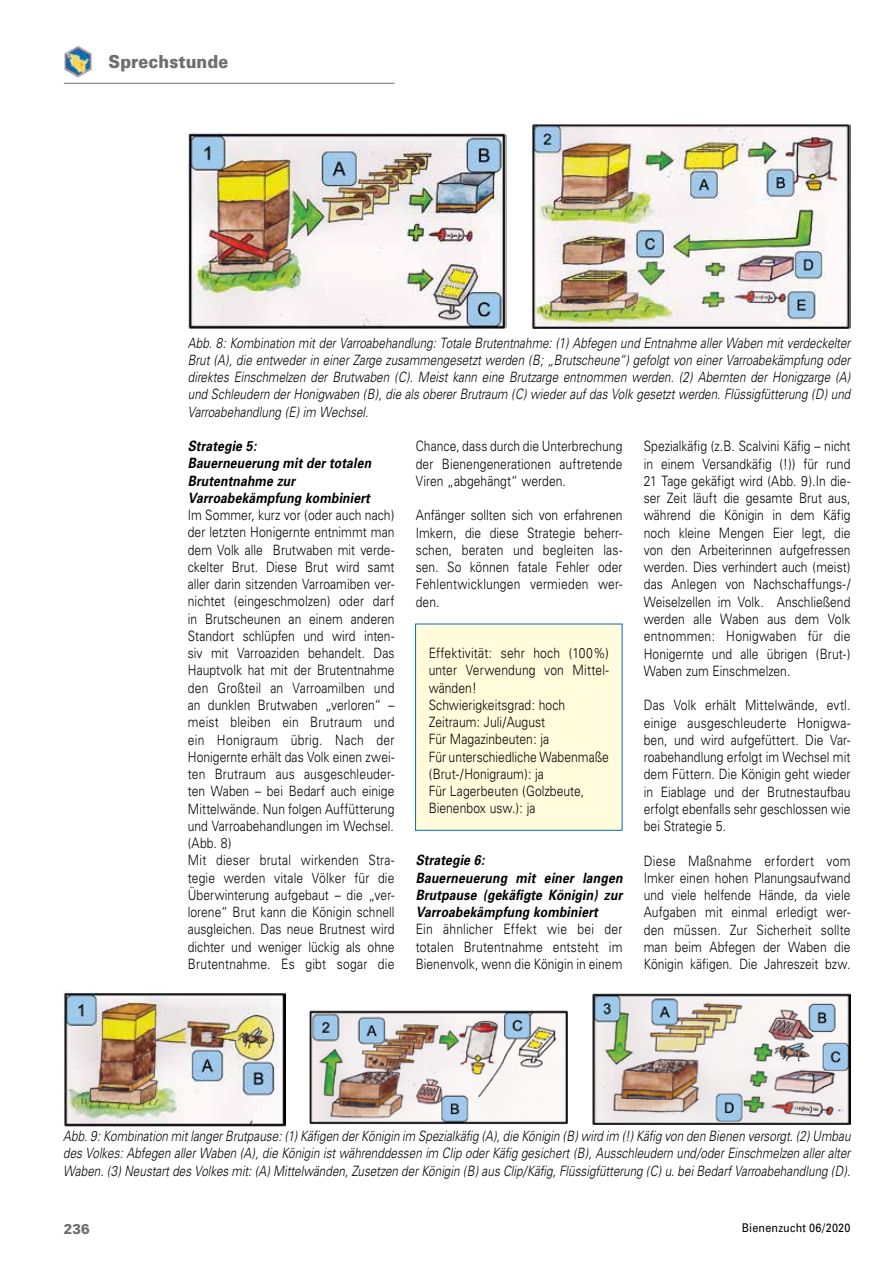
<style>
.page{position:relative;width:893px;height:1263px;background:#fff}
.page>*{position:absolute;margin:0;border:0;box-sizing:border-box;transform-origin:0 0}
.t1{font:900 18px "Univers";letter-spacing:.005em;color:#6f6f6e;scale:.9 1}
.t2{font:300 14.25px/17.2px "Univers";letter-spacing:.005em;color:#000;text-align:justify;scale:.85 1}
.t3{font:italic 300 14.25px/17.2px "Univers";color:#000;text-align:justify;scale:.82 1}
.t4{font:italic 700 14.25px/17.2px "Univers";letter-spacing:.015em;color:#000;scale:.85 1}
.t5{font:900 14.25px "Univers";color:#6f6f6e;scale:.9 1}
.t6{font:12px "Univers";letter-spacing:.02em;color:#000;scale:.9 1}
</style>
<div class="page">
<hr style="left:64px;top:83px;width:330px;height:1px;background:#6f6f6e">
<img style="left:64px;top:46px;width:28px;height:32px">
<img style="left:188px;top:133px;width:319px;height:196px">
<img style="left:531px;top:123px;width:319px;height:206px">
<div style="left:416px;top:624px;width:206px;height:206px;background:#fffbdb"></div>
<div style="left:415px;top:624px;width:207px;height:207px;border:1px solid #006fb9"></div>
<img style="left:64px;top:991px;width:222px;height:135px">
<img style="left:310px;top:1010px;width:257px;height:114px">
<img style="left:592px;top:993px;width:258px;height:132px">
<p class="t1" style="left:109px;top:50px;width:135px">Sprechstunde</p>
<p class="t3" style="left:188px;top:334px;width:810px">Abb. 8: Kombination mit der Varroabehandlung: Totale Brutentnahme: (1) Abfegen und Entnahme aller Waben mit verdeckelter Brut (A), die entweder in einer Zarge zusammengesetzt werden (B; „Brutscheune“) gefolgt von einer Varroabekämpfung oder direktes Einschmelzen der Brutwaben (C). Meist kann eine Brutzarge entnommen werden. (2) Abernten der Honigzarge (A) und Schleudern der Honigwaben (B), die als oberer Brutraum (C) wieder auf das Volk gesetzt werden. Flüssigfütterung (D) und Varroabehandlung (E) im Wechsel.</p>
<p class="t4" style="left:188px;top:437px;width:217px">Strategie 5:<br>Bauerneuerung mit der totalen<br>Brutentnahme zur<br>Varroabekämpfung kombiniert</p>
<p class="t2" style="left:188px;top:506px;width:245px;text-align:left">Im Sommer, kurz vor (oder auch nach) der letzten Honigernte entnimmt man dem Volk alle Brutwaben mit verde&shy;ckelter Brut. Diese Brut wird samt aller darin sitzenden Varroamiben ver&shy;nichtet (eingeschmolzen) oder darf in Brutscheunen an einem anderen Standort schlüpfen und wird inten&shy;siv mit Varroaziden behandelt. Das Hauptvolk hat mit der Brutentnahme den Großteil an Varroamilben und an dunklen Brutwaben „verloren“ – meist bleiben ein Brutraum und ein Honigraum übrig. Nach der Honigernte erhält das Volk einen zwei&shy;ten Brutraum aus ausgeschleuder&shy;ten Waben – bei Bedarf auch einige Mittelwände. Nun folgen Auffütterung und Varroabehandlungen im Wechsel. (Abb. 8)<br>Mit dieser brutal wirkenden Stra&shy;tegie werden vitale Völker für die Überwinterung aufgebaut – die „ver&shy;lorene“ Brut kann die Königin schnell ausgleichen. Das neue Brutnest wird dichter und weniger lückig als ohne Brutentnahme. Es gibt sogar die</p>
<p class="t2" style="left:416px;top:438px;width:245px">Chance, dass durch die Unterbrechung der Bienengenerationen auftretende Viren „abgehängt“ werden.</p>
<p class="t2" style="left:416px;top:507px;width:245px">Anfänger sollten sich von erfahrenen Imkern, die diese Strategie beherr&shy;schen, beraten und begleiten las&shy;sen. So können fatale Fehler oder Fehlentwicklungen vermieden wer&shy;den.</p>
<p class="t2" style="left:429px;top:644px;width:214px;text-align:left">Effektivität: sehr hoch (100%) unter Verwendung von Mittel&shy;wänden!<br>Schwierigkeitsgrad: hoch<br>Zeitraum: Juli/August<br>Für Magazinbeuten: ja<br>Für unterschiedliche Wabenmaße (Brut-/Honigraum): ja<br>Für Lagerbeuten (Golzbeute,<br>Bienenbox usw.): ja</p>
<p class="t4" style="left:416px;top:852px;width:245px">Strategie 6:<br>Bauerneuerung mit einer langen<br>Brutpause (gekäfigte Königin) zur<br>Varroabekämpfung kombiniert</p>
<p class="t2" style="left:416px;top:921px;width:245px">Ein ähnlicher Effekt wie bei der totalen Brutentnahme entsteht im Bienenvolk, wenn die Königin in einem</p>
<p class="t2" style="left:644px;top:438px;width:245px">Spezialkäfig (z.B. Scalvini Käfig – nicht in einem Versandkäfig (!)) für rund 21 Tage gekäfigt wird (Abb. 9).In die&shy;ser Zeit läuft die gesamte Brut aus, während die Königin in dem Käfig noch kleine Mengen Eier legt, die von den Arbeiterinnen aufgefressen werden. Dies verhindert auch (meist) das Anlegen von Nachschaffungs-/ Weiselzellen im Volk. Anschließend werden alle Waben aus dem Volk entnommen: Honigwaben für die Honigernte und alle übrigen (Brut-)<br>Waben zum Einschmelzen.</p>
<p class="t2" style="left:644px;top:697px;width:245px">Das Volk erhält Mittelwände, evtl. einige ausgeschleuderte Honigwa&shy;ben, und wird aufgefüttert. Die Var&shy;roabehandlung erfolgt im Wechsel mit dem Füttern. Die Königin geht wieder in Eiablage und der Brutnestaufbau erfolgt ebenfalls sehr geschlossen wie bei Strategie 5.</p>
<p class="t2" style="left:644px;top:852px;width:245px">Diese Maßnahme erfordert vom Imker einen hohen Planungsaufwand und viele helfende Hände, da viele Aufgaben mit einmal erledigt wer&shy;den müssen. Zur Sicherheit sollte man beim Abfegen der Waben die Königin käfigen. Die Jahreszeit bzw.</p>
<p class="t3" style="left:63px;top:1127px;width:962px">Abb. 9: Kombination mit langer Brutpause: (1) Käfigen der Königin im Spezialkäfig (A), die Königin (B) wird im (!) Käfig von den Bienen versorgt. (2) Umbau des Volkes: Abfegen aller Waben (A), die Königin ist währenddessen im Clip oder Käfig gesichert (B), Ausschleudern und/oder Einschmelzen aller alter Waben. (3) Neustart des Volkes mit: (A) Mittelwänden, Zusetzen der Königin (B) aus Clip/Käfig, Flüssigfütterung (C) u. bei Bedarf Varroabehandlung (D).</p>
<p class="t5" style="left:64px;top:1220px;width:30px">236</p>
<p class="t6" style="left:742px;top:1221px;width:122px">Bienenzucht 06/2020</p>
</div>
